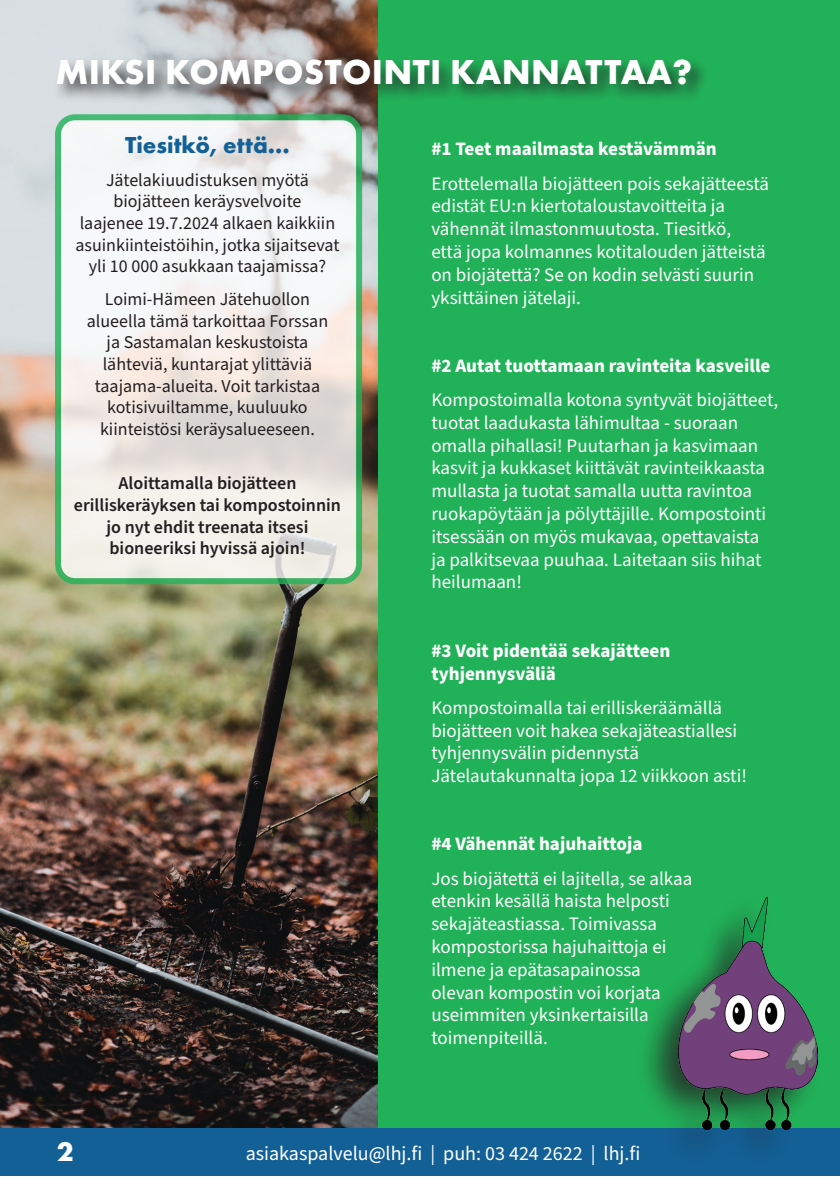
<style>
.page{position:relative;width:840px;height:1191px;background:#fff}
.page>*{position:absolute;margin:0;border:0;box-sizing:border-box;transform-origin:0 0}
.Iso_Otsikko{font:700 36px "Futura PT";letter-spacing:.01em;color:#fff}
.t1{font:700 28px "Futura PT";color:#fff}
.Otsikko{font:700 24px "Futura PT";color:#136097}
.t2{font:20px "Source Sans Pro";color:#fff}
.Ei_rivillä{font:19px/22.8px "Source Sans Pro";color:#fff}
.Ei_rivillä-2{font:700 19px/22.8px "Source Sans Pro";color:#fff}
.Ei_rivillä-3{font:18px/21.6px "Source Sans Pro";color:#231f20;text-align:center}
.Ei_rivillä-4{font:600 18px/21.6px "Source Sans Pro";color:#231f20;text-align:center}
</style>
<div class="page">
<div style="left:0;top:1127px;width:839px;height:48px;background:#136097"></div>
<img style="left:0;top:0;width:378px;height:1127px">
<div style="left:378px;top:0;width:461px;height:1127px;background:#21b259"></div>
<div style="left:635px;top:888px;width:187px;height:278px;background:#231f20;opacity:.75"></div>
<img style="left:678px;top:897px;width:138px;height:232px">
<svg style="left:58px;top:117px;width:301px;height:464px"></svg>
<div style="left:55px;top:114px;width:307px;height:470px;border:6px solid #21b259;border-radius:17px"></div>
<div style="left:53px;top:56px;width:657px;height:48px;background:#231f20;opacity:.75"></div>
<p class="Iso_Otsikko" style="left:55px;top:49px;width:637px">MIKSI KOMPOSTOINTI KANNATTAA?</p>
<p class="Otsikko" style="left:125px;top:129px;width:166px">Tiesitkö, että...</p>
<p class="Ei_rivillä-3" style="left:75px;top:170px;width:265px">Jätelakiuudistuksen myötä biojätteen keräysvelvoite<br>laajenee 19.7.2024 alkaen kaikkiin asuinkiinteistöihin, jotka sijaitsevat yli 10 000 asukkaan taajamissa?</p>
<p class="Ei_rivillä-3" style="left:87px;top:289px;width:243px">Loimi-Hämeen Jätehuollon alueella tämä tarkoittaa Forssan ja Sastamalan keskustoista lähteviä, kuntarajat ylittäviä taajama-alueita. Voit tarkistaa kotisivuiltamme, kuuluuko kiinteistösi keräysalueeseen.</p>
<p class="Ei_rivillä-4" style="left:74px;top:473px;width:268px">Aloittamalla biojätteen erilliskeräyksen tai kompostoinnin jo nyt ehdit treenata itsesi bioneeriksi hyvissä ajoin!</p>
<p class="Ei_rivillä-2" style="left:431px;top:138px;width:287px">#1 Teet maailmasta kestävämmän</p>
<p class="Ei_rivillä" style="left:431px;top:172px;width:339px">Erottelemalla biojätteen pois sekajätteestä edistät EU:n kiertotaloustavoitteita ja vähennät ilmastonmuutosta. Tiesitkö,<br>että jopa kolmannes kotitalouden jätteistä on biojätettä? Se on kodin selvästi suurin yksittäinen jätelaji.</p>
<p class="Ei_rivillä-2" style="left:431px;top:355px;width:340px">#2 Autat tuottamaan ravinteita kasveille</p>
<p class="Ei_rivillä" style="left:431px;top:389px;width:348px">Kompostoimalla kotona syntyvät biojätteet, tuotat laadukasta lähimultaa - suoraan omalla pihallasi! Puutarhan ja kasvimaan kasvit ja kukkaset kiittävät ravinteikkaasta mullasta ja tuotat samalla uutta ravintoa ruokapöytään ja pölyttäjille. Kompostointi itsessään on myös mukavaa, opettavaista ja palkitsevaa puuhaa. Laitetaan siis hihat heilumaan!</p>
<p class="Ei_rivillä-2" style="left:431px;top:639px;width:240px">#3 Voit pidentää sekajätteen tyhjennysväliä</p>
<p class="Ei_rivillä" style="left:431px;top:696px;width:317px">Kompostoimalla tai erilliskeräämällä biojätteen voit hakea sekajäteastiallesi tyhjennysvälin pidennystä Jätelautakunnalta jopa 12 viikkoon asti!</p>
<p class="Ei_rivillä-2" style="left:431px;top:833px;width:213px">#4 Vähennät hajuhaittoja</p>
<p class="Ei_rivillä" style="left:431px;top:867px;width:262px">Jos biojätettä ei lajitella, se alkaa etenkin kesällä haista helposti sekajäteastiassa. Toimivassa kompostorissa hajuhaittoja ei ilmene ja epätasapainossa olevan kompostin voi korjata useimmiten yksinkertaisilla toimenpiteillä.</p>
<h2 class="t1" style="left:57px;top:1134px;width:18px">2</h2>
<p class="t2" style="left:245px;top:1139px;width:396px">asiakaspalvelu@lhj.fi | puh: 03 424 2622 | lhj.fi</p>
</div>
